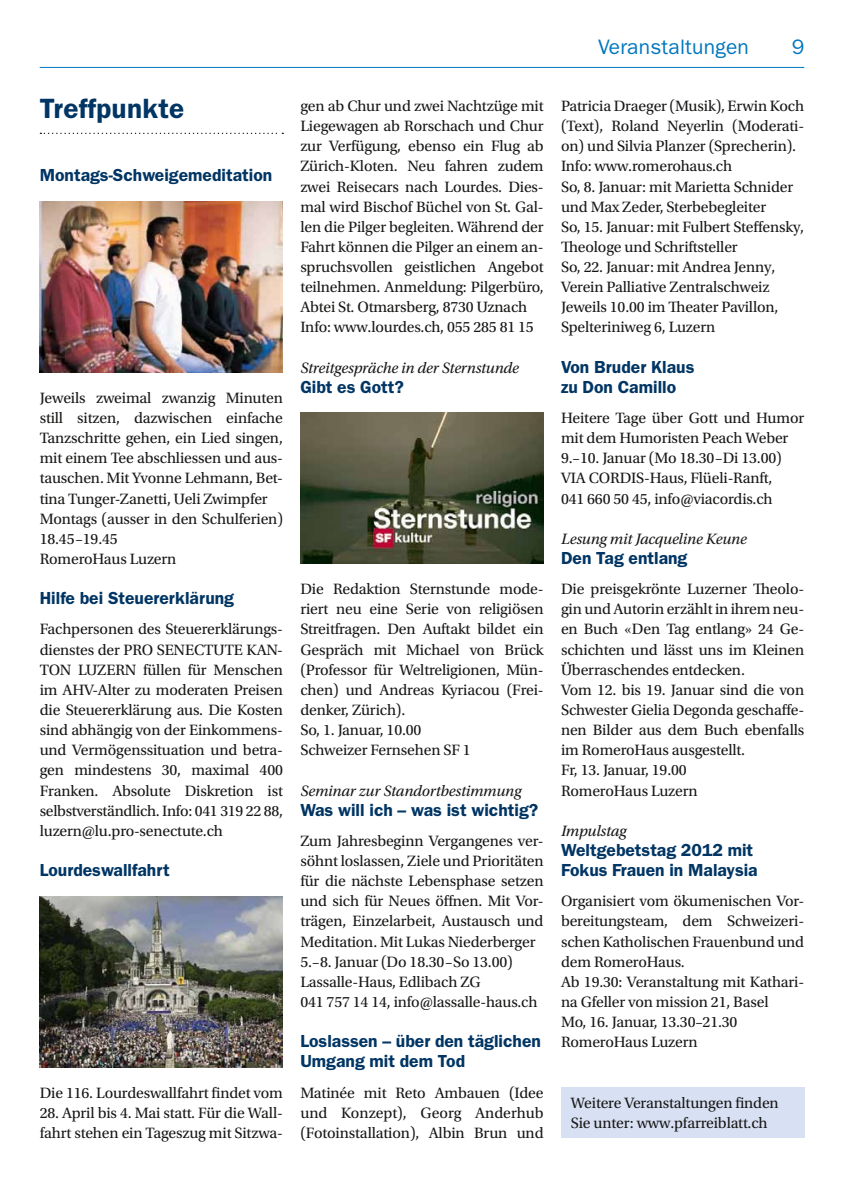
<style>
.page{position:relative;width:844px;height:1191px;background:#fff}
.page>*{position:absolute;margin:0;border:0;box-sizing:border-box;transform-origin:0 0}
.t1{font:600 28px "ITC Franklin Gothic Std";letter-spacing:.01em;color:#003564}
.t2{font:21px "ITC Franklin Gothic Std";letter-spacing:.01em;color:#0077be}
.t3{font:600 17.5px/20.1px "ITC Franklin Gothic Std";color:#003564}
.t4{font:15.75px/20.1px "Utopia Std";letter-spacing:-.01em;color:#181716}
.t5{font:italic 15.75px "Utopia Std";letter-spacing:-.01em;color:#181716}
</style>
<div class="page">
<hr style="left:40px;top:67px;width:764px;height:1px;background:#0077be">
<div style="left:561px;top:1087px;width:243px;height:50px;background:#d8e1f4"></div>
<svg style="left:40px;top:133px;width:243px;height:1px"></svg>
<img style="left:40px;top:202px;width:243px;height:171px">
<img style="left:40px;top:896px;width:243px;height:171px">
<img style="left:300px;top:413px;width:243px;height:151px">
<h1 class="t1" style="left:40px;top:92px;width:146px">Treffpunkte</h1>
<p class="t3" style="left:40px;top:165px;width:234px">Montags-Schweigemeditation</p>
<p class="t4" style="left:40px;top:388px;width:245px">Jeweils zweimal zwanzig Minuten still sitzen, dazwischen einfache<br>Tanzschritte gehen, ein Lied singen, mit einem Tee abschliessen und aus&shy;tauschen. Mit Yvonne Lehmann, Bet&shy;tina Tunger-Zanetti, Ueli Zwimpfer<br>Montags (ausser in den Schulferien)<br>18.45–19.45<br>RomeroHaus Luzern</p>
<p class="t3" style="left:40px;top:588px;width:196px">Hilfe bei Steuererklärung</p>
<p class="t4" style="left:40px;top:619px;width:245px;text-align:justify">Fachpersonen des Steuererklärungs&shy;dienstes der PRO SENECTUTE KAN-TON LUZERN füllen für Menschen im AHV-Alter zu moderaten Preisen die Steuererklärung aus. Die Kosten sind abhängig von der Einkommens&shy;und Vermögenssituation und betra&shy;gen mindestens 30, maximal 400<br>Franken. Absolute Diskretion ist selbstverständlich. Info: 041 319 22 88, luzern@lu.pro-senectute.ch</p>
<p class="t3" style="left:40px;top:860px;width:132px">Lourdeswallfahrt</p>
<p class="t4" style="left:40px;top:1082px;width:245px">Die 116. Lourdeswallfahrt findet vom</p>
<p class="t4" style="left:40px;top:1102px;width:245px">28. April bis 4. Mai statt. Für die Wall&shy;fahrt stehen ein Tageszug mit Sitzwa-</p>
<p class="t4" style="left:300px;top:96px;width:245px">gen ab Chur und zwei Nachtzüge mit Liegewagen ab Rorschach und Chur zur Verfügung, ebenso ein Flug ab Zürich-Kloten. Neu fahren zudem zwei Reisecars nach Lourdes. Dies&shy;mal wird Bischof Büchel von St. Gal&shy;len die Pilger begleiten. Während der Fahrt können die Pilger an einem an&shy;spruchsvollen geistlichen Angebot teilnehmen. Anmeldung: Pilgerbüro, Abtei St. Otmarsberg, 8730 Uznach Info: www.lourdes.ch, 055 285 81 15</p>
<p class="t5" style="left:300px;top:359px;width:220px">Streitgespräche in der Sternstunde</p>
<p class="t3" style="left:300px;top:377px;width:105px">Gibt es Gott?</p>
<p class="t4" style="left:300px;top:579px;width:245px">Die Redaktion Sternstunde mode&shy;riert neu eine Serie von religiösen<br>Streitfragen. Den Auftakt bildet ein<br>Gespräch mit Michael von Brück (Professor für Weltreligionen, Mün&shy;chen) und Andreas Kyriacou (Frei&shy;denker, Zürich).<br>So, 1. Januar, 10.00<br>Schweizer Fernsehen SF 1</p>
<p class="t5" style="left:300px;top:782px;width:222px">Seminar zur Standortbestimmung</p>
<p class="t3" style="left:300px;top:799px;width:239px">Was will ich – was ist wichtig?</p>
<p class="t4" style="left:300px;top:831px;width:245px">Zum Jahresbeginn Vergangenes ver&shy;söhnt loslassen, Ziele und Prioritäten für die nächste Lebensphase setzen und sich für Neues öffnen. Mit Vor&shy;trägen, Einzelarbeit, Austausch und Meditation. Mit Lukas Niederberger 5.–8. Januar (Do 18.30–So 13.00)<br>Lassalle-Haus, Edlibach ZG<br>041 757 14 14, info@lassalle-haus.ch</p>
<p class="t3" style="left:300px;top:1031px;width:242px">Loslassen – über den täglichen<br>Umgang mit dem Tod</p>
<p class="t4" style="left:300px;top:1082px;width:245px;text-align:justify">Matinée mit Reto Ambauen (Idee und Konzept), Georg Anderhub (Fotoinstallation), Albin Brun und</p>
<h2 class="t2" style="left:598px;top:35px;width:152px">Veranstaltungen</h2>
<h2 class="t2" style="left:791px;top:35px;width:14px">9</h2>
<p class="t4" style="left:561px;top:96px;width:245px">Patricia Draeger (Musik), Erwin Koch (Text), Roland Neyerlin (Moderati&shy;on) und Silvia Planzer (Sprecherin).<br>Info: www.romerohaus.ch<br>So, 8. Januar: mit Marietta Schnider und Max Zeder, Sterbebegleiter<br>So, 15. Januar: mit Fulbert Steffensky, Theologe und Schriftsteller<br>So, 22. Januar: mit Andrea Jenny, Verein Palliative Zentralschweiz Jeweils 10.00 im Theater Pavillon, Spelteriniweg 6, Luzern</p>
<p class="t3" style="left:561px;top:357px;width:135px">Von Bruder Klaus zu Don Camillo</p>
<p class="t4" style="left:561px;top:408px;width:245px">Heitere Tage über Gott und Humor mit dem Humoristen Peach Weber<br>9.–10. Januar (Mo 18.30–Di 13.00)<br>VIA CORDIS-Haus, Flüeli-Ranft,<br>041 660 50 45, info@viacordis.ch</p>
<p class="t5" style="left:561px;top:530px;width:187px">Lesung mit Jacqueline Keune</p>
<p class="t3" style="left:561px;top:548px;width:128px">Den Tag entlang</p>
<p class="t4" style="left:561px;top:579px;width:245px">Die preisgekrönte Luzerner Theolo&shy;gin und Autorin erzählt in ihrem neu&shy;en Buch «Den Tag entlang» 24 Ge&shy;schichten und lässt uns im Kleinen<br>Überraschendes entdecken.<br>Vom 12. bis 19. Januar sind die von<br>Schwester Gielia Degonda geschaffe&shy;nen Bilder aus dem Buch ebenfalls im RomeroHaus ausgestellt.<br>Fr, 13. Januar, 19.00<br>RomeroHaus Luzern</p>
<p class="t5" style="left:561px;top:822px;width:67px">Impulstag</p>
<p class="t3" style="left:561px;top:840px;width:198px">Weltgebetstag 2012 mit<br>Fokus Frauen in Malaysia</p>
<p class="t4" style="left:561px;top:891px;width:245px">Organisiert vom ökumenischen Vor&shy;bereitungsteam, dem Schweizeri&shy;schen Katholischen Frauenbund und dem RomeroHaus.<br>Ab 19.30: Veranstaltung mit Kathari&shy;na Gfeller von mission 21, Basel<br>Mo, 16. Januar, 13.30–21.30<br>RomeroHaus Luzern</p>
<p class="t4" style="left:570px;top:1092px;width:209px">Weitere Veranstaltungen finden<br>Sie unter: www.pfarreiblatt.ch</p>
</div>
